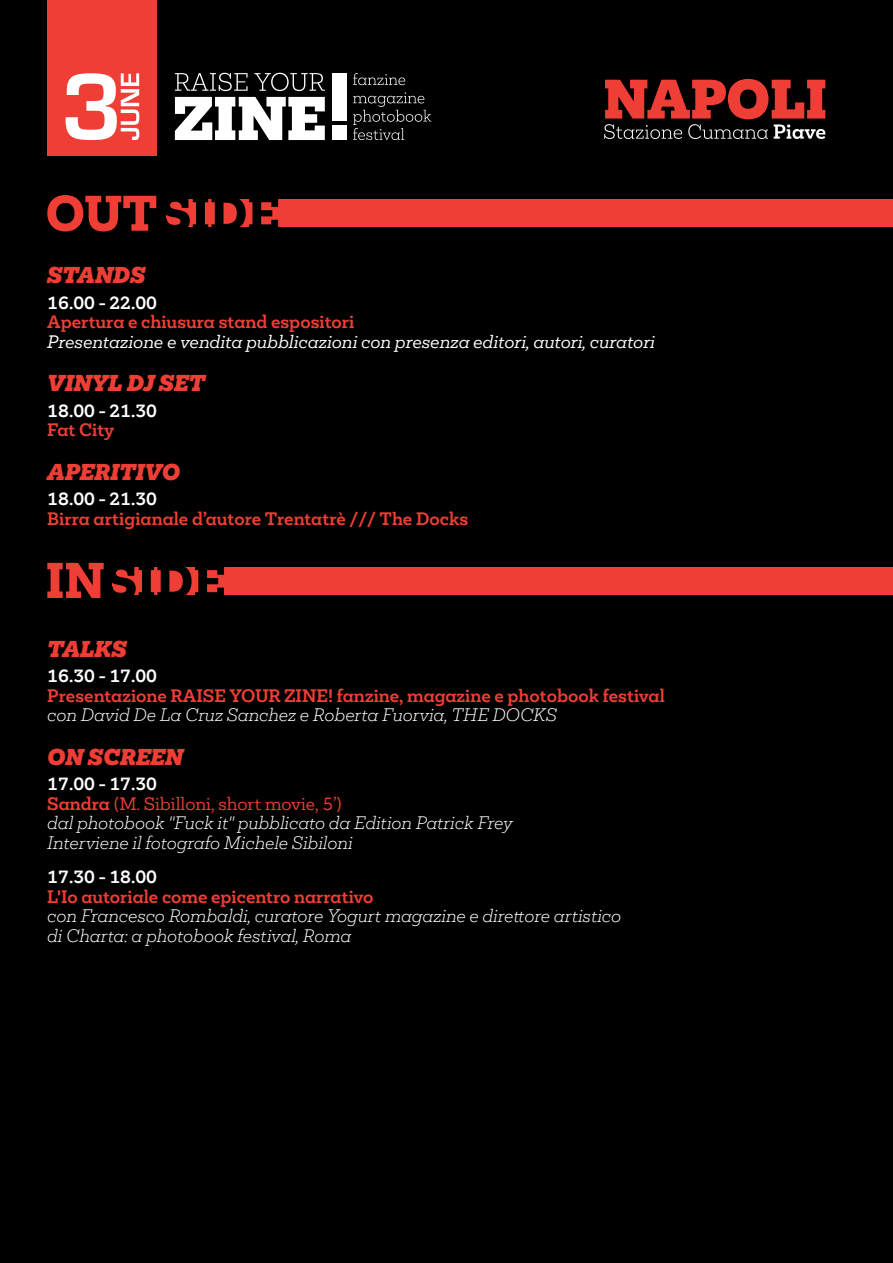
<style>
.page{position:relative;width:893px;height:1263px;background:#000}
.page>*{position:absolute;margin:0;border:0;box-sizing:border-box;transform-origin:0 0}
.t1{font:italic 900 21px "Mokoko";color:#ee3e35}
.t2{font:italic 300 16.5px/19.5px "Mokoko";color:#fff}
.t3{font:700 16.5px "Mokoko";color:#ee3e35}
.t4{font:italic 16.5px "Mokoko";color:#fff}
.t5{font:700 16.5px "Mokoko";color:#fff}
.s1{font-weight:700;font-style:normal}
.s2{font-weight:700;font-style:normal;color:#ee3e35}
.s3{font-weight:400;font-style:normal;color:#ee3e35}
</style>
<div class="page">
<svg style="left:175px;top:73px;width:73px;height:18px"></svg>
<svg style="left:254px;top:73px;width:71px;height:18px"></svg>
<svg style="left:175px;top:97px;width:150px;height:43px"></svg>
<div style="left:332px;top:126px;width:14px;height:14px;background:#fff"></div>
<div style="left:332px;top:73px;width:14px;height:47px;background:#fff"></div>
<svg style="left:353px;top:73px;width:52px;height:12px"></svg>
<svg style="left:353px;top:92px;width:78px;height:48px"></svg>
<div style="left:47px;top:0;width:110px;height:155px;background:#ee3e35"></div>
<div style="left:113px;top:567px;width:780px;height:28px;background:#ee3e35"></div>
<svg style="left:47px;top:563px;width:177px;height:35px"></svg>
<svg style="left:66px;top:73px;width:73px;height:67px"></svg>
<svg style="left:604px;top:79px;width:221px;height:60px"></svg>
<div style="left:167px;top:200px;width:726px;height:27px;background:#ee3e35"></div>
<svg style="left:47px;top:195px;width:231px;height:37px"></svg>
<p class="t1" style="left:47px;top:261px;width:99px">STANDS</p>
<p class="t5" style="left:47px;top:291px;width:111px">16.00 - 22.00</p>
<p class="t3" style="left:47px;top:311px;width:309px">Apertura e chiusura stand espositori</p>
<p class="t4" style="left:47px;top:330px;width:609px">Presentazione e vendita pubblicazioni con presenza editori, autori, curatori</p>
<p class="t1" style="left:47px;top:369px;width:159px">VINYL DJ SET</p>
<p class="t5" style="left:47px;top:399px;width:111px">18.00 - 21.30</p>
<p class="t3" style="left:47px;top:419px;width:69px">Fat City</p>
<p class="t1" style="left:47px;top:457px;width:134px">APERITIVO</p>
<p class="t5" style="left:47px;top:488px;width:111px">18.00 - 21.30</p>
<p class="t3" style="left:47px;top:507px;width:422px">Birra artigianale d’autore Trentatrè /// The Docks</p>
<p class="t1" style="left:47px;top:634px;width:81px">TALKS</p>
<p class="t5" style="left:47px;top:665px;width:111px">16.30 - 17.00</p>
<p class="t3" style="left:47px;top:684px;width:619px">Presentazione RAISE YOUR ZINE! fanzine, magazine e photobook festival</p>
<p class="t2" style="left:47px;top:705px;width:511px">con David De La Cruz Sanchez e Roberta Fuorvia, THE DOCKS</p>
<p class="t1" style="left:47px;top:742px;width:137px">ON SCREEN</p>
<p class="t2" style="left:47px;top:774px;width:467px"><span class="s1">17.00 - 17.30<br></span><span class="s2">Sandra</span> <span class="s3">(M. Sibilloni, short movie, 5’)<br></span>dal photobook "Fuck it" pubblicato da Edition Patrick Frey Interviene il fotografo Michele Sibiloni</p>
<p class="t5" style="left:47px;top:866px;width:111px">17.30 - 18.00</p>
<p class="t3" style="left:47px;top:885px;width:328px">L'Io autoriale come epicentro narrativo</p>
<p class="t2" style="left:47px;top:906px;width:575px">con Francesco Rombaldi, curatore Yogurt magazine e direttore artistico di Charta: a photobook festival, Roma</p>
</div>
